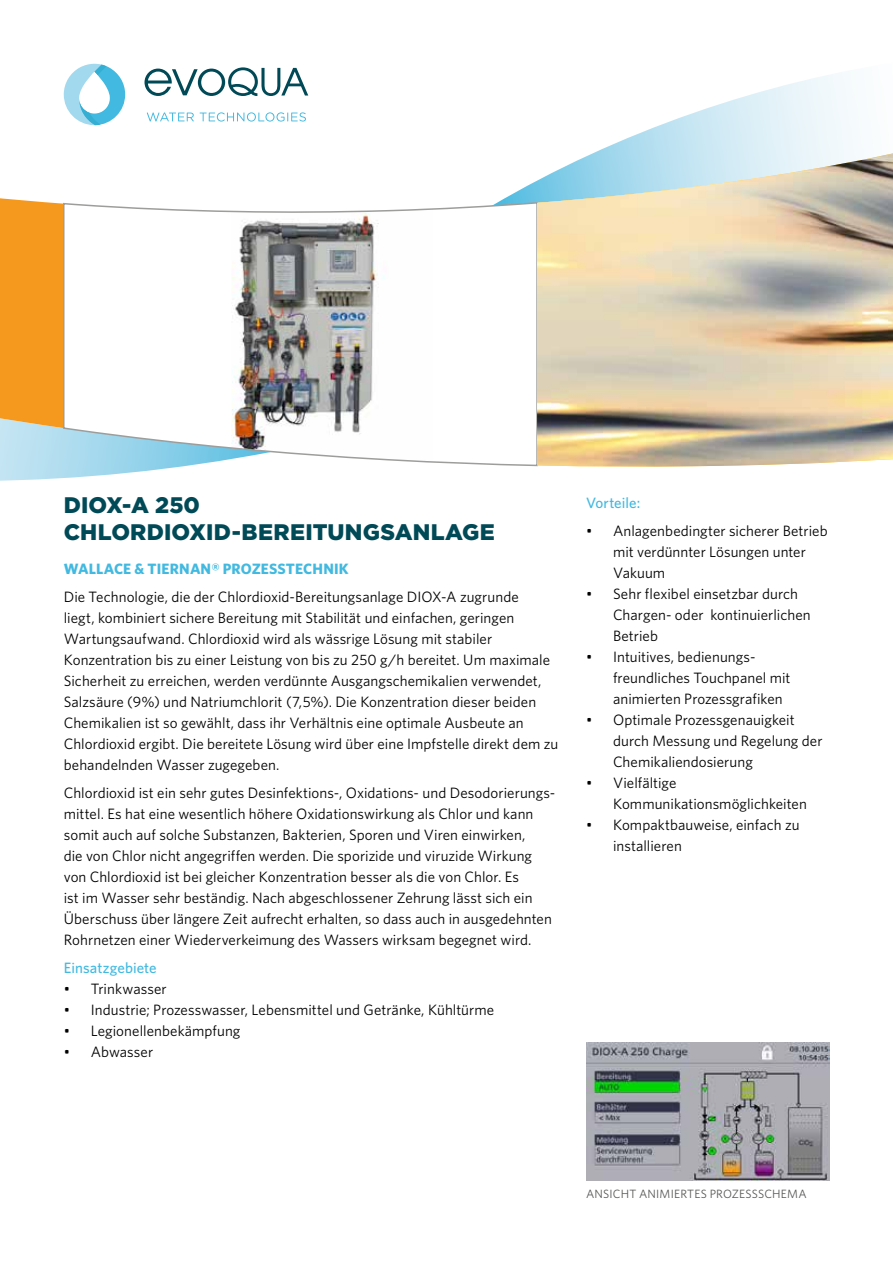
<style>
.page{position:relative;width:893px;height:1263px;background:#fff}
.page>*{position:absolute;margin:0;border:0;box-sizing:border-box;transform-origin:0 0}
.t1{font:900 22.5px/27px "Gotham";letter-spacing:.005em;color:#004957}
.t2{font:15px/21px "Whitney";letter-spacing:.005em;color:#000}
.t3{font:700 15px "Whitney";letter-spacing:.01em;color:#42b9e0}
.t4{font:500 15px "Whitney";letter-spacing:.005em;color:#42b9e0}
.t5{font:12px "Whitney";letter-spacing:.015em;color:#575756}
</style>
<div class="page">
<svg style="left:144px;top:67px;width:164px;height:29px"></svg>
<svg style="left:147px;top:112px;width:47px;height:10px"></svg>
<svg style="left:200px;top:112px;width:106px;height:10px"></svg>
<svg style="left:64px;top:64px;width:61px;height:61px"></svg>
<svg style="left:500px;top:72px;width:353px;height:129px"></svg>
<svg style="left:0;top:198px;width:177px;height:283px;background:#e8b05c"></svg>
<svg style="left:62px;top:201px;width:475px;height:266px"></svg>
<img style="left:537px;top:149px;width:356px;height:318px">
<img style="left:586px;top:1042px;width:243px;height:138px">
<h1 class="t1" style="left:64px;top:491px;width:433px">DIOX-A 250<br>CHLORDIOXID-BEREITUNGSANLAGE</h1>
<p class="t3" style="left:64px;top:559px;width:286px">WALLACE &amp; TIERNAN® PROZESSTECHNIK</p>
<p class="t2" style="left:64px;top:586px;width:496px">Die Technologie, die der Chlordioxid-Bereitungsanlage DIOX-A zugrunde<br>liegt, kombiniert sichere Bereitung mit Stabilität und einfachen, geringen Wartungsaufwand. Chlordioxid wird als wässrige Lösung mit stabiler Konzentration bis zu einer Leistung von bis zu 250 g/h bereitet. Um maximale Sicherheit zu erreichen, werden verdünnte Ausgangschemikalien verwendet, Salzsäure (9%) und Natriumchlorit (7,5%). Die Konzentration dieser beiden Chemikalien ist so gewählt, dass ihr Verhältnis eine optimale Ausbeute an Chlordioxid ergibt. Die bereitete Lösung wird über eine Impfstelle direkt dem zu behandelnden Wasser zugegeben.</p>
<p class="t2" style="left:64px;top:782px;width:493px">Chlordioxid ist ein sehr gutes Desinfektions-, Oxidations- und Desodorierungs&shy;mittel. Es hat eine wesentlich höhere Oxidationswirkung als Chlor und kann somit auch auf solche Substanzen, Bakterien, Sporen und Viren einwirken,<br>die von Chlor nicht angegriffen werden. Die sporizide und viruzide Wirkung von Chlordioxid ist bei gleicher Konzentration besser als die von Chlor. Es<br>ist im Wasser sehr beständig. Nach abgeschlossener Zehrung lässt sich ein Überschuss über längere Zeit aufrecht erhalten, so dass auch in ausgedehnten Rohrnetzen einer Wiederverkeimung des Wassers wirksam begegnet wird.</p>
<p class="t4" style="left:64px;top:958px;width:94px">Einsatzgebiete</p>
<p class="t2" style="left:64px;top:978px;width:104px">• Trinkwasser</p>
<p class="t2" style="left:64px;top:999px;width:432px">• Industrie; Prozesswasser, Lebensmittel und Getränke, Kühltürme</p>
<p class="t2" style="left:64px;top:1020px;width:178px">• Legionellenbekämpfung</p>
<p class="t2" style="left:64px;top:1041px;width:91px">• Abwasser</p>
<p class="t4" style="left:586px;top:493px;width:56px">Vorteile:</p>
<p class="t2" style="left:613px;top:520px;width:216px;text-indent:-27px">• Anlagenbedingter sicherer Betrieb mit verdünnter Lösungen unter<br>Vakuum</p>
<p class="t2" style="left:613px;top:583px;width:199px;text-indent:-27px">• Sehr flexibel einsetzbar durch<br>Chargen- oder kontinuierlichen<br>Betrieb</p>
<p class="t2" style="left:613px;top:646px;width:179px;text-indent:-27px">• Intuitives, bedienungs&shy;freundliches Touchpanel mit animierten Prozessgrafiken</p>
<p class="t2" style="left:613px;top:709px;width:211px;text-indent:-27px">• Optimale Prozessgenauigkeit durch Messung und Regelung der<br>Chemikaliendosierung</p>
<p class="t2" style="left:613px;top:772px;width:195px;text-indent:-27px">• Vielfältige<br>Kommunikationsmöglichkeiten</p>
<p class="t2" style="left:613px;top:814px;width:188px;text-indent:-27px">• Kompaktbauweise, einfach zu installieren</p>
<p class="t5" style="left:586px;top:1185px;width:222px">ANSICHT ANIMIERTES PROZESSSCHEMA</p>
</div>
